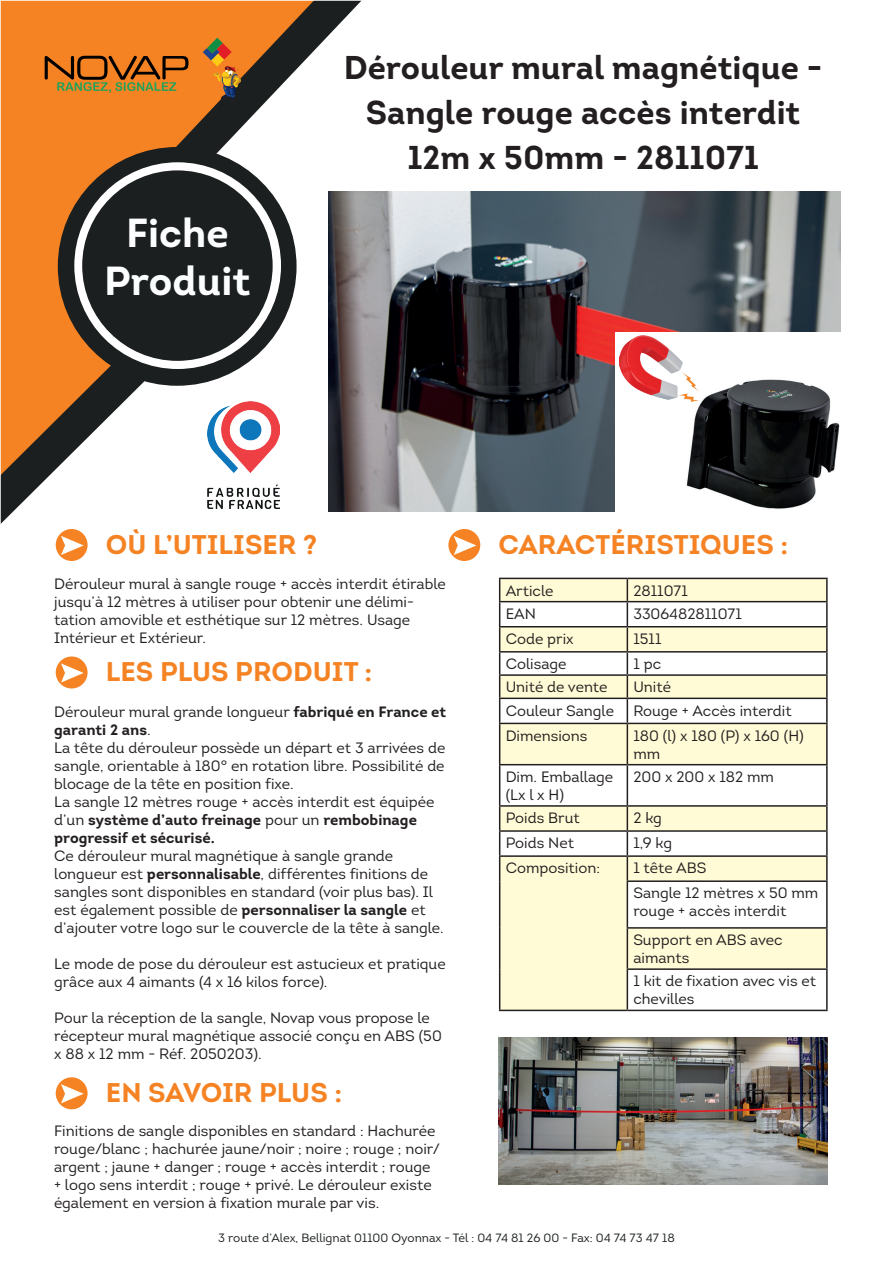
<style>
.page{position:relative;width:893px;height:1263px;background:#fff}
.page>*{position:absolute;margin:0;border:0;box-sizing:border-box;transform-origin:0 0}
.t1{font:700 40.5px/48.6px "Intro";color:#fbfdfe;text-align:center}
.t2{font:700 33px/45px "Intro";color:#231f20;text-align:center}
.t3{font:700 27px "Intro";color:#f58324}
.t4{font:15px/18px "Intro";color:#231f20}
.t5{font:12px "Intro";color:#1b1f1f}
.s1{font-weight:700}
</style>
<div class="page">
<svg style="left:3px;top:3px;width:326px;height:496px"></svg>
<svg style="left:3px;top:342px;width:164px;height:180px"></svg>
<div style="left:59px;top:148px;width:237px;height:237px;background:#1b1f1f;border-radius:50%"></div>
<div style="left:74px;top:162px;width:207px;height:207px;background:#fff;border-radius:50%"></div>
<div style="left:82px;top:170px;width:191px;height:191px;background:#1b1f1f;border-radius:50%"></div>
<svg style="left:45px;top:0;width:317px;height:162px"></svg>
<svg style="left:55px;top:1076px;width:33px;height:34px"></svg>
<div style="left:54px;top:1076px;width:35px;height:35px;border:2px solid #fff;border-radius:50%"></div>
<svg style="left:61px;top:1084px;width:23px;height:19px"></svg>
<svg style="left:55px;top:528px;width:33px;height:34px"></svg>
<div style="left:54px;top:527px;width:35px;height:35px;border:2px solid #fff;border-radius:50%"></div>
<svg style="left:61px;top:536px;width:23px;height:19px"></svg>
<svg style="left:448px;top:528px;width:33px;height:34px"></svg>
<div style="left:447px;top:527px;width:35px;height:35px;border:2px solid #fff;border-radius:50%"></div>
<svg style="left:454px;top:536px;width:22px;height:19px"></svg>
<div style="left:55px;top:656px;width:33px;height:33px;background:#f58324;border-radius:50%"></div>
<div style="left:54px;top:655px;width:35px;height:35px;border:2px solid #fff;border-radius:50%"></div>
<svg style="left:61px;top:663px;width:23px;height:19px"></svg>
<svg style="left:500px;top:579px;width:326px;height:431px;fill:#fffbd6"></svg>
<hr style="left:499px;top:578px;width:128px;height:1px;background:#231f20">
<hr style="left:627px;top:578px;width:201px;height:1px;background:#231f20">
<hr style="left:826px;top:579px;width:2px;height:22px;background:#231f20">
<hr style="left:499px;top:601px;width:128px;height:1px;background:#231f20">
<hr style="left:627px;top:601px;width:201px;height:1px;background:#231f20">
<hr style="left:826px;top:602px;width:2px;height:24px;background:#231f20">
<hr style="left:499px;top:626px;width:128px;height:1px;background:#231f20">
<hr style="left:627px;top:626px;width:201px;height:1px;background:#231f20">
<hr style="left:826px;top:627px;width:2px;height:24px;background:#231f20">
<hr style="left:499px;top:651px;width:128px;height:2px;background:#231f20">
<hr style="left:627px;top:651px;width:201px;height:2px;background:#231f20">
<hr style="left:826px;top:653px;width:2px;height:21px;background:#231f20">
<hr style="left:499px;top:674px;width:128px;height:2px;background:#231f20">
<hr style="left:627px;top:674px;width:201px;height:2px;background:#231f20">
<hr style="left:826px;top:676px;width:2px;height:22px;background:#231f20">
<hr style="left:499px;top:698px;width:128px;height:1px;background:#231f20">
<svg style="left:499px;top:579px;width:1px;height:144px"></svg>
<hr style="left:627px;top:698px;width:201px;height:1px;background:#231f20">
<svg style="left:627px;top:579px;width:1px;height:144px"></svg>
<hr style="left:826px;top:699px;width:2px;height:24px;background:#231f20">
<hr style="left:499px;top:723px;width:128px;height:1px;background:#231f20">
<hr style="left:499px;top:724px;width:1px;height:40px;background:#231f20">
<hr style="left:627px;top:723px;width:201px;height:1px;background:#231f20">
<hr style="left:627px;top:724px;width:1px;height:40px;background:#231f20">
<hr style="left:826px;top:724px;width:2px;height:40px;background:#231f20">
<hr style="left:499px;top:764px;width:128px;height:1px;background:#231f20">
<hr style="left:499px;top:765px;width:1px;height:40px;background:#231f20">
<hr style="left:627px;top:764px;width:201px;height:1px;background:#231f20">
<hr style="left:627px;top:765px;width:1px;height:40px;background:#231f20">
<hr style="left:826px;top:765px;width:2px;height:40px;background:#231f20">
<hr style="left:499px;top:805px;width:128px;height:2px;background:#231f20">
<hr style="left:627px;top:805px;width:201px;height:2px;background:#231f20">
<hr style="left:826px;top:807px;width:2px;height:23px;background:#231f20">
<hr style="left:499px;top:830px;width:128px;height:2px;background:#231f20">
<hr style="left:627px;top:830px;width:201px;height:2px;background:#231f20">
<hr style="left:826px;top:832px;width:2px;height:23px;background:#231f20">
<hr style="left:499px;top:855px;width:128px;height:2px;background:#231f20">
<svg style="left:499px;top:807px;width:1px;height:74px"></svg>
<hr style="left:627px;top:855px;width:201px;height:2px;background:#231f20">
<svg style="left:627px;top:807px;width:1px;height:73px"></svg>
<hr style="left:826px;top:857px;width:2px;height:23px;background:#231f20">
<hr style="left:499px;top:881px;width:1px;height:47px;background:#231f20">
<hr style="left:627px;top:880px;width:201px;height:2px;background:#231f20">
<hr style="left:627px;top:882px;width:1px;height:45px;background:#231f20">
<hr style="left:826px;top:882px;width:2px;height:45px;background:#231f20">
<hr style="left:499px;top:928px;width:1px;height:41px;background:#231f20">
<hr style="left:627px;top:927px;width:201px;height:2px;background:#231f20">
<hr style="left:627px;top:929px;width:1px;height:39px;background:#231f20">
<hr style="left:826px;top:929px;width:2px;height:39px;background:#231f20">
<hr style="left:499px;top:969px;width:1px;height:41px;background:#231f20">
<hr style="left:627px;top:968px;width:201px;height:2px;background:#231f20">
<hr style="left:627px;top:970px;width:1px;height:40px;background:#231f20">
<hr style="left:826px;top:970px;width:2px;height:40px;background:#231f20">
<hr style="left:499px;top:1010px;width:128px;height:1px;background:#231f20">
<hr style="left:627px;top:1010px;width:201px;height:1px;background:#231f20">
<img style="left:499px;top:1037px;width:329px;height:147px">
<img style="left:329px;top:191px;width:511px;height:320px">
<img style="left:208px;top:402px;width:71px;height:106px">
<img style="left:616px;top:333px;width:224px;height:178px">
<img style="left:619px;top:335px;width:81px;height:66px">
<h1 class="t1" style="left:104px;top:208px;width:148px">Fiche<br>Produit</h1>
<h2 class="t2" style="left:344px;top:44px;width:480px">Dérouleur mural magnétique -<br>Sangle rouge accès interdit<br>12m x 50mm - 2811071</h2>
<h3 class="t3" style="left:106px;top:527px;width:213px">OÙ L’UTILISER ?</h3>
<h3 class="t3" style="left:499px;top:527px;width:291px">CARACTÉRISTIQUES :</h3>
<p class="t4" style="left:54px;top:575px;width:393px">Dérouleur mural à sangle rouge + accès interdit étirable jusqu’à 12 mètres à utiliser pour obtenir une délimi&shy;tation amovible et esthétique sur 12 mètres. Usage Intérieur et Extérieur.</p>
<h3 class="t3" style="left:106px;top:654px;width:268px">LES PLUS PRODUIT :</h3>
<p class="t4" style="left:54px;top:702px;width:394px">Dérouleur mural grande longueur <span class="s1">fabriqué en France et garanti 2 ans</span>.<br>La tête du dérouleur possède un départ et 3 arrivées de sangle, orientable à 180° en rotation libre. Possibilité de blocage de la tête en position fixe.<br>La sangle 12 mètres rouge + accès interdit est équipée d’un <span class="s1">système d’auto freinage</span> pour un <span class="s1">rembobinage progressif et sécurisé.</span></p>
<p class="t4" style="left:54px;top:846px;width:391px">Ce dérouleur mural magnétique à sangle grande longueur est <span class="s1">personnalisable</span>, différentes finitions de sangles sont disponibles en standard (voir plus bas). Il est également possible de <span class="s1">personnaliser la sangle</span> et d’ajouter votre logo sur le couvercle de la tête à sangle.</p>
<p class="t4" style="left:54px;top:954px;width:393px">Le mode de pose du dérouleur est astucieux et pratique grâce aux 4 aimants (4 x 16 kilos force).</p>
<p class="t4" style="left:54px;top:1008px;width:389px">Pour la réception de la sangle, Novap vous propose le récepteur mural magnétique associé conçu en ABS (50 x 88 x 12 mm - Réf. 2050203).</p>
<h3 class="t3" style="left:106px;top:1075px;width:238px">EN SAVOIR PLUS :</h3>
<p class="t4" style="left:54px;top:1122px;width:387px">Finitions de sangle disponibles en standard : Hachurée rouge/blanc ; hachurée jaune/noir ; noire ; rouge ; noir/ argent ; jaune + danger ; rouge + accès interdit ; rouge + logo sens interdit ; rouge + privé. Le dérouleur existe également en version à fixation murale par vis.</p>
<p class="t4" style="left:506px;top:581px;width:49px">Article</p>
<p class="t4" style="left:633px;top:581px;width:56px">2811071</p>
<p class="t4" style="left:506px;top:605px;width:32px">EAN</p>
<p class="t4" style="left:633px;top:605px;width:110px">3306482811071</p>
<p class="t4" style="left:506px;top:630px;width:69px">Code prix</p>
<p class="t4" style="left:633px;top:630px;width:30px">1511</p>
<p class="t4" style="left:506px;top:655px;width:62px">Colisage</p>
<p class="t4" style="left:633px;top:655px;width:29px">1 pc</p>
<p class="t4" style="left:506px;top:678px;width:103px">Unité de vente</p>
<p class="t4" style="left:633px;top:678px;width:39px">Unité</p>
<p class="t4" style="left:506px;top:701px;width:110px">Couleur Sangle</p>
<p class="t4" style="left:633px;top:701px;width:160px">Rouge + Accès interdit</p>
<p class="t4" style="left:506px;top:726px;width:83px">Dimensions</p>
<p class="t4" style="left:633px;top:726px;width:172px">180 (l) x 180 (P) x 160 (H) mm</p>
<p class="t4" style="left:506px;top:768px;width:109px">Dim. Emballage (Lx l x H)</p>
<p class="t4" style="left:633px;top:768px;width:142px">200 x 200 x 182 mm</p>
<p class="t4" style="left:506px;top:809px;width:76px">Poids Brut</p>
<p class="t4" style="left:633px;top:809px;width:30px">2 kg</p>
<p class="t4" style="left:506px;top:834px;width:70px">Poids Net</p>
<p class="t4" style="left:633px;top:834px;width:40px">1,9 kg</p>
<p class="t4" style="left:506px;top:859px;width:96px">Composition:</p>
<p class="t4" style="left:633px;top:856px;width:187px;line-height:25px">1 tête ABS<br>Sangle 12 mètres x 50 mm</p>
<p class="t4" style="left:633px;top:897px;width:154px;line-height:28.7px">rouge + accès interdit<br>Support en ABS avec</p>
<p class="t4" style="left:633px;top:946px;width:184px;line-height:23.2px">aimants<br>1 kit de fixation avec vis et</p>
<p class="t4" style="left:633px;top:990px;width:63px">chevilles</p>
<p class="t5" style="left:218px;top:1230px;width:458px">3 route d’Alex, Bellignat 01100 Oyonnax - Tél : 04 74 81 26 00 - Fax: 04 74 73 47 18</p>
</div>
